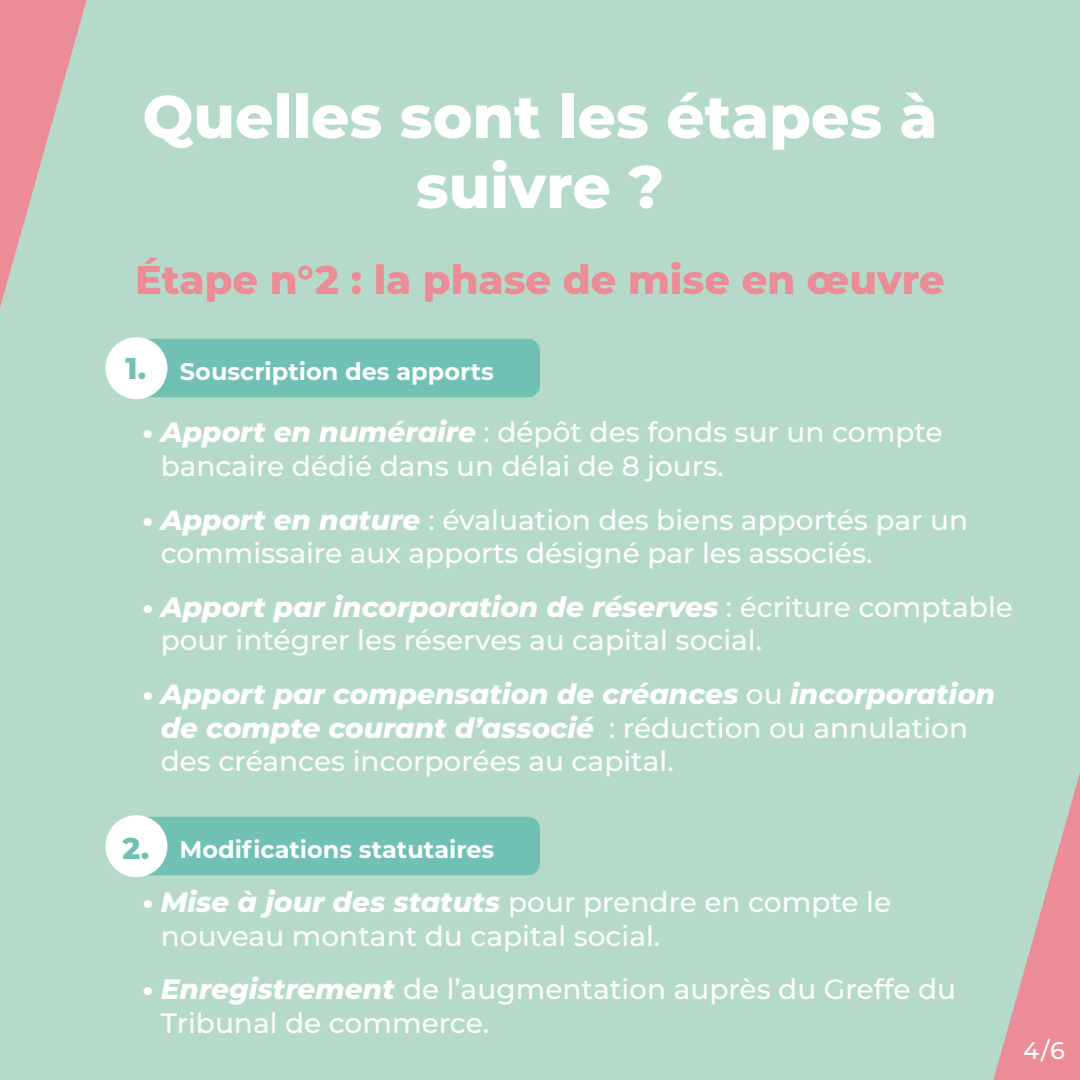
<style>
.page{position:relative;width:1080px;height:1080px;background:#b6daca}
.page>*{position:absolute;margin:0;border:0;box-sizing:border-box;transform-origin:0 0}
.t1{font:800 60px/70px "Montserrat";color:#fff;text-align:center}
.t2{font:800 40px "Montserrat";color:#eb8c96}
.t3{font:800 30px "Montserrat";color:#70c1b3}
.t4{font:500 28px/33.6px "Montserrat";color:#fff}
.t5{font:italic 800 28px/33.6px "Montserrat";color:#fff}
.t6{font:700 24px "Montserrat";color:#fff}
.t7{font:500 24px "Montserrat";color:#fff}
.s1{font-weight:800}
.s2{font-weight:800;font-style:italic}
.s3{font-style:normal}
.s4{font-weight:500;font-style:normal}
</style>
<div class="page">
<svg style="left:0;top:0;width:87px;height:307px"></svg>
<svg style="left:993px;top:773px;width:87px;height:307px"></svg>
<div style="left:135px;top:339px;width:405px;height:58px;background:#70c1b3;border-radius:12px"></div>
<div style="left:135px;top:817px;width:405px;height:58px;background:#70c1b3;border-radius:12px"></div>
<div style="left:105px;top:337px;width:62px;height:62px;background:#fff;border-radius:50%"></div>
<div style="left:105px;top:815px;width:62px;height:62px;background:#fff;border-radius:50%"></div>
<h1 class="t1" style="left:143px;top:78px;width:796px">Quelles sont les étapes à suivre ?</h1>
<h2 class="t2" style="left:135px;top:250px;width:811px">Étape n°2 : la phase de mise en œuvre</h2>
<p class="t3" style="left:126px;top:347px;width:22px">1.</p>
<p class="t6" style="left:180px;top:354px;width:316px">Souscription des apports</p>
<p class="t4" style="left:161px;top:415px;width:783px;text-indent:-18px"><span class="s1">•</span> <span class="s2">Apport en numéraire</span> : dépôt des fonds sur un compte bancaire dédié dans un délai de 8 jours.</p>
<p class="t4" style="left:161px;top:502px;width:809px;text-indent:-18px"><span class="s1">•</span> <span class="s2">Apport en nature</span> : évaluation des biens apportés par un commissaire aux apports désigné par les associés.</p>
<p class="t4" style="left:161px;top:589px;width:854px;text-indent:-18px"><span class="s1">•</span> <span class="s2">Apport par incorporation de réserves</span> : écriture comptable pour intégrer les réserves au capital social.</p>
<p class="t5" style="left:161px;top:676px;width:836px;text-indent:-18px"><span class="s3">•</span> Apport par compensation de créances <span class="s4">ou</span> incorporation de compte courant d’associé <span class="s4">: réduction ou annulation des créances incorporées au capital.</span></p>
<p class="t3" style="left:123px;top:827px;width:28px">2.</p>
<p class="t4" style="left:161px;top:884px;width:732px;text-indent:-18px"><span class="s1">•</span> <span class="s2">Mise à jour des statuts</span> pour prendre en compte le nouveau montant du capital social.</p>
<p class="t4" style="left:161px;top:972px;width:797px;text-indent:-18px"><span class="s1">•</span> <span class="s2">Enregistrement</span> de l’augmentation auprès du Greffe du<br>Tribunal de commerce.</p>
<p class="t6" style="left:180px;top:832px;width:316px">Modifications statutaires</p>
<p class="t7" style="left:1023px;top:1033px;width:43px">4/6</p>
</div>
